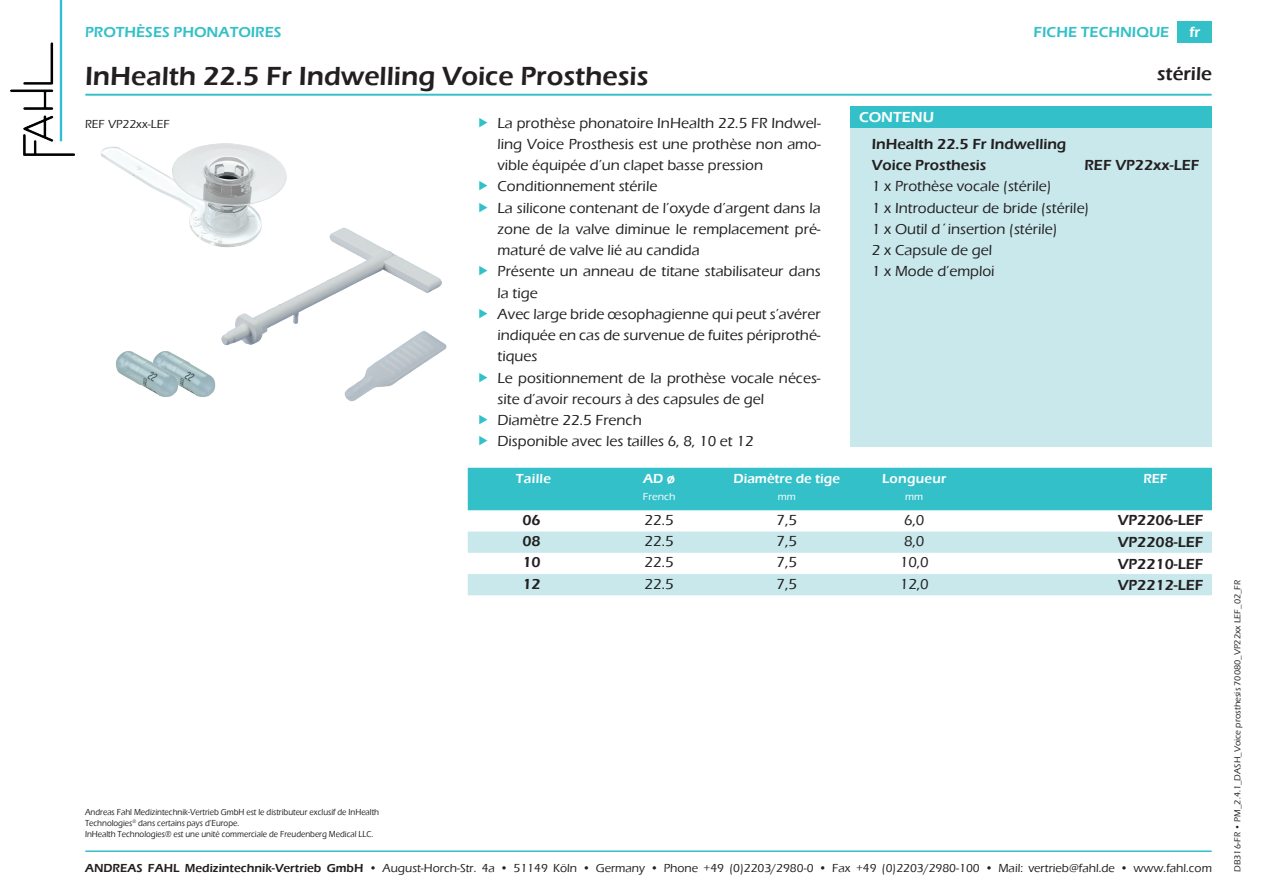
<style>
.page{position:relative;width:1263px;height:893px;background:#fff}
.page>*{position:absolute;margin:0;border:0;box-sizing:border-box;transform-origin:0 0}
.t1{font:600 27px "Eras ITC";color:#231f20}
.t2{font:600 19.2px "Eras ITC";color:#231f20}
.t3{font:500 15px/21.3px "Eras ITC";color:#231f20}
.t4{font:600 15px/21.3px "Eras ITC";color:#231f20}
.t5{font:600 15px "Eras ITC";color:#33c0c9}
.t6{font:600 15px "Eras ITC";color:#fff}
.t7{font:600 13.5px "Eras ITC";color:#fff}
.t8{font:600 13.5px "Eras ITC";letter-spacing:.02em;color:#fff}
.t9{font:500 12px "Eras ITC";color:#231f20}
.t10{font:500 10.5px "Eras ITC";color:#fff}
.t11{font:500 9px/10.8px "Eras ITC";color:#231f20;scale:.89 1}
.t12{font:500 9px "Eras ITC";color:#231f20}
.s1{font-weight:600}
</style>
<div class="page">
<hr style="left:86px;top:94px;width:1125px;height:2px;background:#33c0c9">
<img style="left:11px;top:0;width:63px;height:155px">
<hr style="left:86px;top:850px;width:1125px;height:2px;background:#33c0c9">
<img style="left:101px;top:143px;width:186px;height:101px">
<div style="left:850px;top:117px;width:362px;height:329px;background:#c8e8ec"></div>
<div style="left:850px;top:106px;width:362px;height:22px;background:#33c0c9"></div>
<svg style="left:468px;top:510px;width:744px;height:1px"></svg>
<svg style="left:468px;top:531px;width:744px;height:64px;fill:#c8e8ec"></svg>
<img style="left:198px;top:368px;width:11px;height:29px">
<img style="left:116px;top:351px;width:82px;height:46px">
<img style="left:209px;top:218px;width:238px;height:184px">
<div style="left:1178px;top:21px;width:34px;height:22px;background:#33c0c9"></div>
<div style="left:468px;top:468px;width:744px;height:42px;background:#33c0c9"></div>
<p class="t5" style="left:85px;top:24px;width:198px">PROTHÈSES PHONATOIRES</p>
<p class="t5" style="left:1034px;top:24px;width:137px">FICHE TECHNIQUE</p>
<p class="t6" style="left:1189px;top:24px;width:12px">fr</p>
<h1 class="t1" style="left:85px;top:61px;width:565px">InHealth 22.5 Fr Indwelling Voice Prosthesis</h1>
<p class="t9" style="left:85px;top:117px;width:86px">REF VP22xx-LEF</p>
<p class="t3" style="left:497px;top:112px;width:325px">La prothèse phonatoire InHealth 22.5 FR Indwel&shy;ling Voice Prosthesis est une prothèse non amo&shy;vible équipée d’un clapet basse pression Conditionnement stérile<br>La silicone contenant de l’oxyde d’argent dans la zone de la valve diminue le remplacement pré&shy;maturé de valve lié au candida<br>Présente un anneau de titane stabilisateur dans la tige<br>Avec large bride œsophagienne qui peut s’avérer indiquée en cas de survenue de fuites périprothé&shy;tiques<br>Le positionnement de la prothèse vocale néces&shy;site d’avoir recours à des capsules de gel Diamètre 22.5 French<br>Disponible avec les tailles 6, 8, 10 et 12</p>
<p class="t6" style="left:859px;top:109px;width:76px">CONTENU</p>
<p class="t2" style="left:1157px;top:63px;width:56px">stérile</p>
<p class="t4" style="left:872px;top:133px;width:196px">InHealth 22.5 Fr Indwelling<br>Voice Prosthesis</p>
<p class="t4" style="left:1084px;top:154px;width:117px">REF VP22xx-LEF</p>
<p class="t3" style="left:872px;top:176px;width:219px">1 x Prothèse vocale (stérile)<br>1 x Introducteur de bride (stérile)<br>1 x Outil d´insertion (stérile)<br>2 x Capsule de gel<br>1 x Mode d’emploi</p>
<p class="t7" style="left:516px;top:471px;width:37px">Taille</p>
<p class="t7" style="left:643px;top:471px;width:34px">AD ø</p>
<p class="t7" style="left:733px;top:471px;width:108px">Diamètre de tige</p>
<p class="t8" style="left:882px;top:471px;width:66px">Longueur</p>
<p class="t10" style="left:643px;top:491px;width:34px">French</p>
<p class="t10" style="left:778px;top:491px;width:20px">mm</p>
<p class="t10" style="left:905px;top:491px;width:20px">mm</p>
<p class="t7" style="left:497px;top:471px;width:49px">Produit</p>
<p class="t7" style="left:774px;top:471px;width:64px">Longueur</p>
<p class="t7" style="left:901px;top:471px;width:51px">Largeur</p>
<p class="t7" style="left:1144px;top:471px;width:54px">REF REF</p>
<p class="t11" style="left:85px;top:807px;width:332px">Andreas Fahl Medizintechnik-Vertrieb GmbH est le distributeur exclusif de InHealth<br>Technologies<sup>®</sup> dans certains pays d’Europe.<br>InHealth Technologies® est une unité commerciale de Freudenberg Medical LLC.</p>
<p class="t4" style="left:522px;top:509px;width:20px">06</p>
<p class="t3" style="left:645px;top:509px;width:31px">22.5</p>
<p class="t3" style="left:776px;top:509px;width:22px">7,5</p>
<p class="t3" style="left:904px;top:509px;width:22px">6,0</p>
<p class="t4" style="left:1118px;top:509px;width:87px">VP2206-LEF</p>
<p class="t4" style="left:522px;top:531px;width:20px">08</p>
<p class="t3" style="left:645px;top:531px;width:31px">22.5</p>
<p class="t3" style="left:776px;top:531px;width:22px">7,5</p>
<p class="t3" style="left:904px;top:531px;width:22px">8,0</p>
<p class="t4" style="left:1118px;top:532px;width:87px">VP2208-LEF</p>
<p class="t4" style="left:522px;top:552px;width:20px">10</p>
<p class="t3" style="left:645px;top:552px;width:31px">22.5</p>
<p class="t3" style="left:776px;top:552px;width:22px">7,5</p>
<p class="t3" style="left:900px;top:552px;width:31px">10,0</p>
<p class="t4" style="left:1118px;top:553px;width:87px">VP2210-LEF</p>
<p class="t4" style="left:522px;top:573px;width:20px">12</p>
<p class="t3" style="left:645px;top:573px;width:31px">22.5</p>
<p class="t3" style="left:776px;top:573px;width:22px">7,5</p>
<p class="t3" style="left:900px;top:573px;width:31px">12,0</p>
<p class="t4" style="left:1118px;top:574px;width:87px">VP2212-LEF</p>
<p class="t9" style="left:85px;top:861px;width:1128px"><span class="s1">ANDREAS FAHL Medizintechnik-Vertrieb GmbH</span> • August-Horch-Str. 4a • 51149 Köln • Germany • Phone +49 (0)2203/2980-0 • Fax +49 (0)2203/2980-100 • Mail: vertrieb@fahl.de • www.fahl.com</p>
<p class="t12" style="left:1232px;top:872px;width:293px;rotate:-90deg">DB316-FR • PM_2.4.1_DASH_Voice prosthesis 70080_VP22xx LEF_02_FR</p>
</div>
